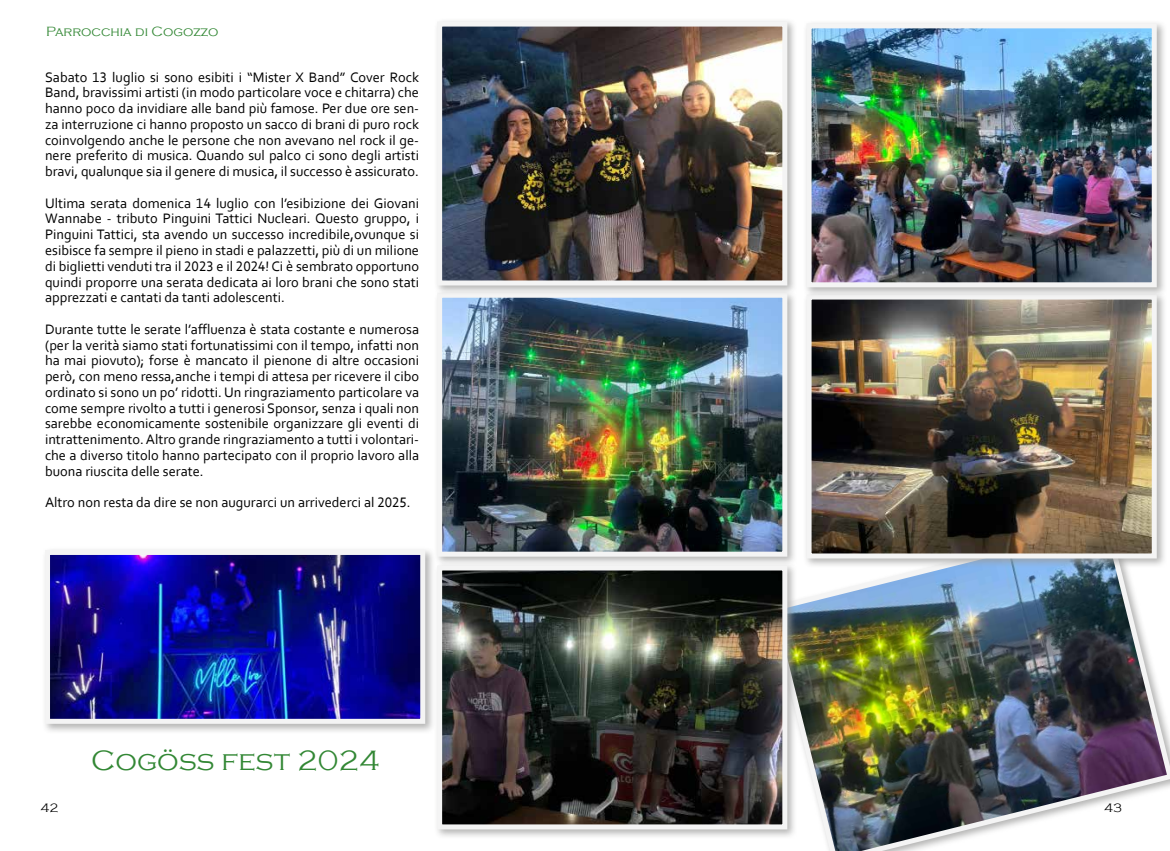
<style>
.page{position:relative;width:1170px;height:851px;background:#fff}
.page>*{position:absolute;margin:0;border:0;box-sizing:border-box;transform-origin:0 0}
.t1{font:300 28.75px "Copperplate Gothic";color:#328734}
.t2{font:14.38px/15.8px "Corbel";color:#000;text-align:justify}
.t3{font:300 13.75px "Copperplate Gothic";color:#328734}
.t4{font:300 12.5px "Copperplate Gothic";color:#000}
</style>
<div class="page">
<div style="left:42px;top:546px;width:393px;height:187px;background:#9d9d9c;opacity:.75"></div>
<img style="left:51px;top:556px;width:368px;height:161px">
<div style="left:45px;top:550px;width:380px;height:173px;border:5px solid #f4f4f4"></div>
<img style="left:797px;top:568px;width:372px;height:282px">
<div style="left:434px;top:562px;width:363px;height:277px;background:#9d9d9c;opacity:.75"></div>
<img style="left:443px;top:571px;width:338px;height:252px">
<div style="left:437px;top:565px;width:350px;height:264px;border:5px solid #f4f4f4"></div>
<div style="left:434px;top:289px;width:363px;height:277px;background:#9d9d9c;opacity:.75"></div>
<img style="left:443px;top:299px;width:338px;height:251px">
<div style="left:437px;top:293px;width:350px;height:263px;border:5px solid #f4f4f4"></div>
<div style="left:803px;top:291px;width:363px;height:277px;background:#9d9d9c;opacity:.75"></div>
<img style="left:812px;top:300px;width:338px;height:252px">
<div style="left:806px;top:294px;width:350px;height:264px;border:5px solid #f4f4f4"></div>
<div style="left:434px;top:18px;width:363px;height:277px;background:#9d9d9c;opacity:.75"></div>
<img style="left:443px;top:28px;width:338px;height:251px">
<div style="left:437px;top:22px;width:350px;height:263px;border:5px solid #f4f4f4"></div>
<div style="left:803px;top:20px;width:363px;height:277px;background:#9d9d9c;opacity:.75"></div>
<img style="left:812px;top:29px;width:338px;height:252px">
<div style="left:806px;top:23px;width:350px;height:264px;border:5px solid #f4f4f4"></div>
<p class="t3" style="left:46px;top:24px;width:174px">Parrocchia di Cogozzo</p>
<p class="t2" style="left:45px;top:69px;width:375px">Sabato 13 luglio si sono esibiti i “Mister X Band” Cover Rock Band, bravissimi artisti (in modo particolare voce e chitarra) che hanno poco da invidiare alle band più famose. Per due ore sen&shy;za interruzione ci hanno proposto un sacco di brani di puro rock coinvolgendo anche le persone che non avevano nel rock il ge&shy;nere preferito di musica. Quando sul palco ci sono degli artisti bravi, qualunque sia il genere di musica, il successo è assicurato.</p>
<p class="t2" style="left:45px;top:195px;width:375px">Ultima serata domenica 14 luglio con l’esibizione dei Giovani Wannabe - tributo Pinguini Tattici Nucleari. Questo gruppo, i Pinguini Tattici, sta avendo un successo incredibile,ovunque si esibisce fa sempre il pieno in stadi e palazzetti, più di un milione di biglietti venduti tra il 2023 e il 2024! Ci è sembrato opportuno quindi proporre una serata dedicata ai loro brani che sono stati apprezzati e cantati da tanti adolescenti.</p>
<p class="t2" style="left:45px;top:321px;width:375px">Durante tutte le serate l’affluenza è stata costante e numerosa (per la verità siamo stati fortunatissimi con il tempo, infatti non ha mai piovuto); forse è mancato il pienone di altre occasioni però, con meno ressa,anche i tempi di attesa per ricevere il cibo ordinato si sono un po’ ridotti. Un ringraziamento particolare va come sempre rivolto a tutti i generosi Sponsor, senza i quali non sarebbe economicamente sostenibile organizzare gli eventi di intrattenimento. Altro grande ringraziamento a tutti i volontari&shy;che a diverso titolo hanno partecipato con il proprio lavoro alla buona riuscita delle serate.</p>
<p class="t2" style="left:45px;top:494px;width:367px">Altro non resta da dire se non augurarci un arrivederci al 2025.</p>
<h1 class="t1" style="left:91px;top:744px;width:290px">Cogöss fest 2024</h1>
<p class="t4" style="left:41px;top:801px;width:20px">42</p>
<p class="t4" style="left:1104px;top:801px;width:20px">43</p>
</div>
